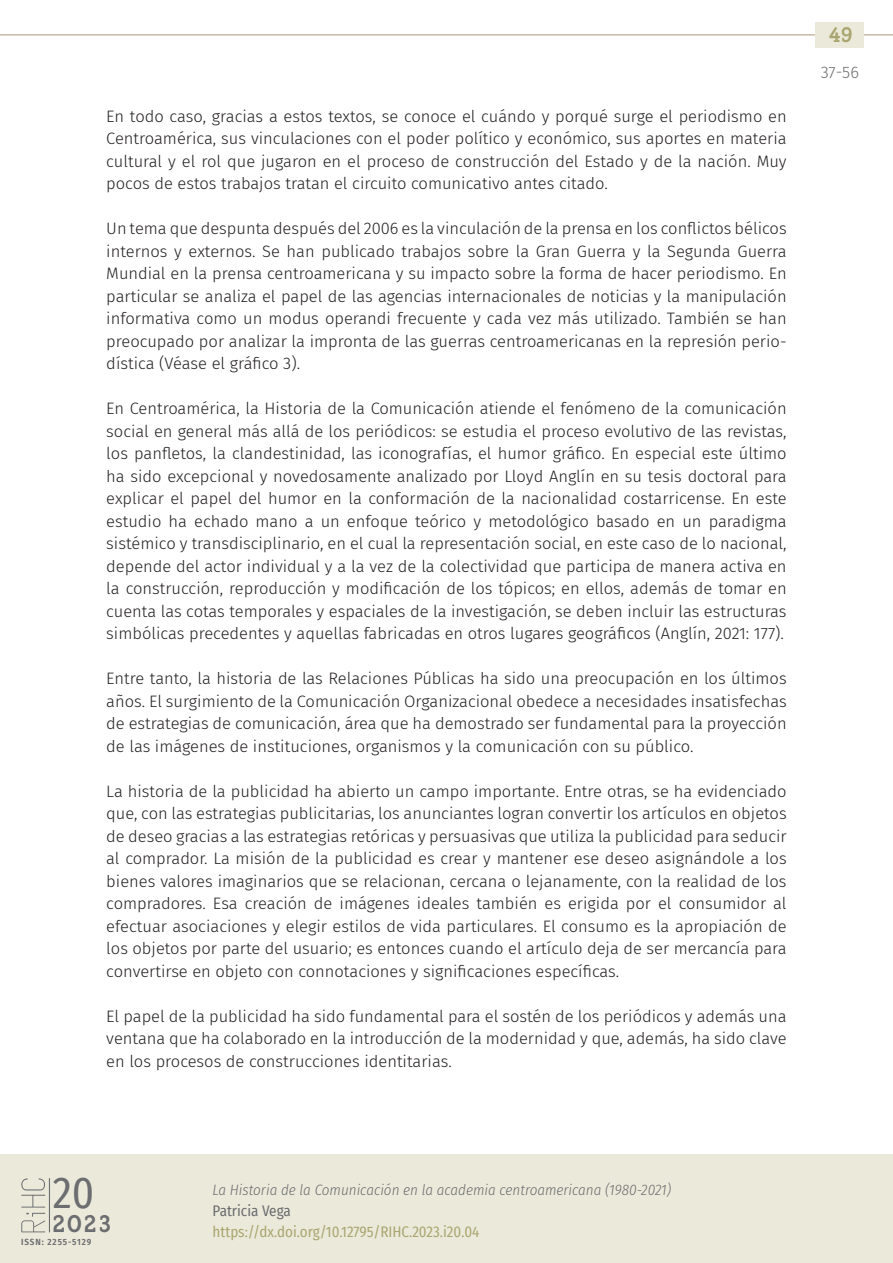
<style>
.page{position:relative;width:893px;height:1263px;background:#fff}
.page>*{position:absolute;margin:0;border:0;box-sizing:border-box;transform-origin:0 0}
.t1{font:43.2px "Fira Sans Condensed";color:#6c6d70}
.t2{font:600 24px "Gambero";color:#6c6d70}
.t3{font:600 21px "Gambero";color:#aaa671}
._00_bsc{font:300 16.5px/22.5px "Fira Sans";color:#231f20;text-align:justify}
.t4{font:300 16.5px "Fira Sans";color:#6c6d70}
.t5{font:italic 300 15px "Fira Sans Condensed";color:#6c6d70}
.t6{font:15px "Fira Sans Condensed";color:#aaa671}
.t7{font:15px "Fira Sans Condensed";color:#6c6d70}
.t8{font:600 9px "Fira Sans Condensed";letter-spacing:.1em;color:#6c6d70}
</style>
<div class="page">
<hr style="left:0;top:34px;width:893px;height:1px;background:#aea385">
<div style="left:816px;top:22px;width:48px;height:26px;background:#ebeada"></div>
<div style="left:0;top:1154px;width:893px;height:109px;background:#ebeada"></div>
<hr style="left:49px;top:1178px;width:1px;height:54px;background:#6c6d70">
<svg style="left:21px;top:1178px;width:24px;height:29px"></svg>
<svg style="left:21px;top:1213px;width:24px;height:19px"></svg>
<p class="_00_bsc" style="left:106px;top:105px;width:682px">En todo caso, gracias a estos textos, se conoce el cuándo y porqué surge el periodismo en Centroamérica, sus vinculaciones con el poder político y económico, sus aportes en materia cultural y el rol que jugaron en el proceso de construcción del Estado y de la nación. Muy pocos de estos trabajos tratan el circuito comunicativo antes citado.</p>
<p class="_00_bsc" style="left:106px;top:217px;width:682px">Un tema que despunta después del 2006 es la vinculación de la prensa en los conflictos bélicos internos y externos. Se han publicado trabajos sobre la Gran Guerra y la Segunda Guerra Mundial en la prensa centroamericana y su impacto sobre la forma de hacer periodismo. En particular se analiza el papel de las agencias internacionales de noticias y la manipulación informativa como un modus operandi frecuente y cada vez más utilizado. También se han preocupado por analizar la impronta de las guerras centroamericanas en la represión perio&shy;dística (Véase el gráfico 3).</p>
<p class="_00_bsc" style="left:106px;top:397px;width:682px">En Centroamérica, la Historia de la Comunicación atiende el fenómeno de la comunicación social en general más allá de los periódicos: se estudia el proceso evolutivo de las revistas, los panfletos, la clandestinidad, las iconografías, el humor gráfico. En especial este último ha sido excepcional y novedosamente analizado por Lloyd Anglín en su tesis doctoral para explicar el papel del humor en la conformación de la nacionalidad costarricense. En este estudio ha echado mano a un enfoque teórico y metodológico basado en un paradigma sistémico y transdisciplinario, en el cual la representación social, en este caso de lo nacional, depende del actor individual y a la vez de la colectividad que participa de manera activa en la construcción, reproducción y modificación de los tópicos; en ellos, además de tomar en cuenta las cotas temporales y espaciales de la investigación, se deben incluir las estructuras simbólicas precedentes y aquellas fabricadas en otros lugares geográficos (Anglín, 2021: 177).</p>
<p class="_00_bsc" style="left:106px;top:667px;width:682px">Entre tanto, la historia de las Relaciones Públicas ha sido una preocupación en los últimos años. El surgimiento de la Comunicación Organizacional obedece a necesidades insatisfechas de estrategias de comunicación, área que ha demostrado ser fundamental para la proyección de las imágenes de instituciones, organismos y la comunicación con su público.</p>
<p class="_00_bsc" style="left:106px;top:780px;width:682px">La historia de la publicidad ha abierto un campo importante. Entre otras, se ha evidenciado que, con las estrategias publicitarias, los anunciantes logran convertir los artículos en objetos de deseo gracias a las estrategias retóricas y persuasivas que utiliza la publicidad para seducir al comprador. La misión de la publicidad es crear y mantener ese deseo asignándole a los bienes valores imaginarios que se relacionan, cercana o lejanamente, con la realidad de los compradores. Esa creación de imágenes ideales también es erigida por el consumidor al efectuar asociaciones y elegir estilos de vida particulares. El consumo es la apropiación de los objetos por parte del usuario; es entonces cuando el artículo deja de ser mercancía para convertirse en objeto con connotaciones y significaciones específicas.</p>
<p class="_00_bsc" style="left:106px;top:1005px;width:682px">El papel de la publicidad ha sido fundamental para el sostén de los periódicos y además una ventana que ha colaborado en la introducción de la modernidad y que, además, ha sido clave en los procesos de construcciones identitarias.</p>
<p class="t3" style="left:829px;top:22px;width:25px">49</p>
<p class="t4" style="left:821px;top:60px;width:40px">37-56</p>
<h1 class="t1" style="left:53px;top:1160px;width:43px">20</h1>
<h2 class="t2" style="left:53px;top:1209px;width:60px">2023</h2>
<p class="t8" style="left:21px;top:1234px;width:71px">ISSN: 2255-5129</p>
<p class="t5" style="left:213px;top:1179px;width:460px">La Historia de la Comunicación en la academia centroamericana (1980-2021)</p>
<p class="t7" style="left:213px;top:1199px;width:80px">Patricia Vega</p>
<p class="t6" style="left:213px;top:1220px;width:268px">https://dx.doi.org/10.12795/RIHC.2023.i20.04</p>
</div>
